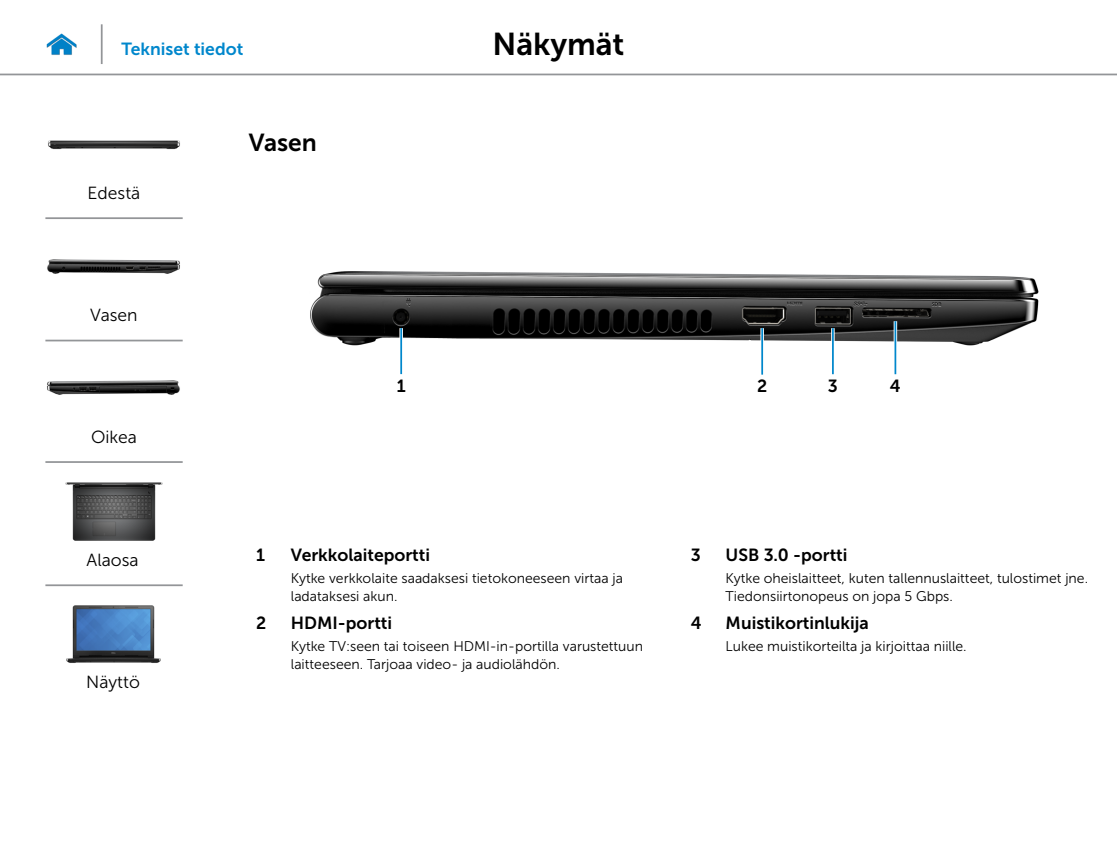
<style>
.page{position:relative;width:1117px;height:844px;background:#fff}
.page>*{position:absolute;margin:0;border:0;box-sizing:border-box;transform-origin:0 0}
.t1{font:31.5px "Museo Sans For Dell 700";color:#000}
.Head2{font:24.5px "Museo Sans For Dell 700";color:#000}
.Callout_Head{font:17.5px "Museo Sans For Dell 700";color:#000}
.t2{font:17.5px "Museo Sans For Dell 300";color:#000}
.t3{font:17.5px "Museo Sans For Dell 700";color:#0087cc}
.Callout-L{font:17.5px "Museo Sans For Dell 700";color:#000}
.Callout_description{font:14px/17.5px "Museo Sans For Dell 300";color:#000}
</style>
<div class="page">
<hr style="left:0;top:74px;width:1116px;height:1px;background:#939598">
<img style="left:46px;top:33px;width:31px;height:22px">
<img style="left:310px;top:271px;width:729px;height:91px">
<svg style="left:399px;top:328px;width:4px;height:46px"></svg>
<hr style="left:400px;top:328px;width:2px;height:46px;background:#0087cc">
<hr style="left:760px;top:328px;width:3px;height:46px;background:#fff">
<hr style="left:761px;top:328px;width:1px;height:46px;background:#0087cc">
<hr style="left:831px;top:328px;width:3px;height:46px;background:#fff">
<hr style="left:831px;top:328px;width:2px;height:46px;background:#0087cc">
<hr style="left:893px;top:321px;width:3px;height:53px;background:#fff">
<hr style="left:894px;top:321px;width:2px;height:53px;background:#0087cc">
<hr style="left:101px;top:24px;width:2px;height:40px;background:#939598">
<img style="left:48px;top:140px;width:132px;height:10px">
<img style="left:47px;top:259px;width:133px;height:15px">
<img style="left:47px;top:380px;width:133px;height:15px">
<img style="left:65px;top:482px;width:98px;height:59px">
<img style="left:66px;top:605px;width:95px;height:58px">
<hr style="left:45px;top:217px;width:138px;height:2px;background:#939598">
<hr style="left:45px;top:339px;width:138px;height:2px;background:#939598">
<hr style="left:45px;top:461px;width:138px;height:2px;background:#939598">
<hr style="left:45px;top:584px;width:138px;height:2px;background:#939598">
<p class="t3" style="left:122px;top:39px;width:123px">Tekniset tiedot</p>
<h1 class="t1" style="left:492px;top:26px;width:133px">Näkymät</h1>
<p class="t2" style="left:88px;top:183px;width:54px">Edestä</p>
<p class="t2" style="left:90px;top:305px;width:49px">Vasen</p>
<p class="t2" style="left:91px;top:428px;width:47px">Oikea</p>
<p class="t2" style="left:87px;top:550px;width:53px">Alaosa</p>
<p class="t2" style="left:86px;top:672px;width:55px">Näyttö</p>
<p class="Head2" style="left:249px;top:128px;width:70px">Vasen</p>
<p class="Callout-L" style="left:396px;top:376px;width:10px">1</p>
<p class="Callout-L" style="left:757px;top:376px;width:12px">2</p>
<p class="Callout-L" style="left:827px;top:376px;width:12px">3</p>
<p class="Callout-L" style="left:889px;top:376px;width:12px">4</p>
<p class="Callout_Head" style="left:256px;top:544px;width:10px">1</p>
<p class="Callout_Head" style="left:291px;top:544px;width:141px">Verkkolaiteportti</p>
<p class="Callout_description" style="left:291px;top:569px;width:333px">Kytke verkkolaite saadaksesi tietokoneeseen virtaa ja ladataksesi akun.</p>
<p class="Callout_Head" style="left:256px;top:612px;width:12px">2</p>
<p class="Callout_Head" style="left:291px;top:612px;width:103px">HDMI-portti</p>
<p class="Callout_description" style="left:291px;top:637px;width:353px">Kytke TV:seen tai toiseen HDMI-in-portilla varustettuun laitteeseen. Tarjoaa video- ja audiolähdön.</p>
<p class="Callout_Head" style="left:690px;top:544px;width:12px">3</p>
<p class="Callout_Head" style="left:725px;top:544px;width:123px">USB 3.0 -portti</p>
<p class="Callout_description" style="left:725px;top:569px;width:364px">Kytke oheislaitteet, kuten tallennuslaitteet, tulostimet jne.<br>Tiedonsiirtonopeus on jopa 5 Gbps.</p>
<p class="Callout_Head" style="left:690px;top:612px;width:12px">4</p>
<p class="Callout_Head" style="left:725px;top:612px;width:145px">Muistikortinlukija</p>
<p class="Callout_description" style="left:725px;top:637px;width:242px">Lukee muistikorteilta ja kirjoittaa niille.</p>
</div>
